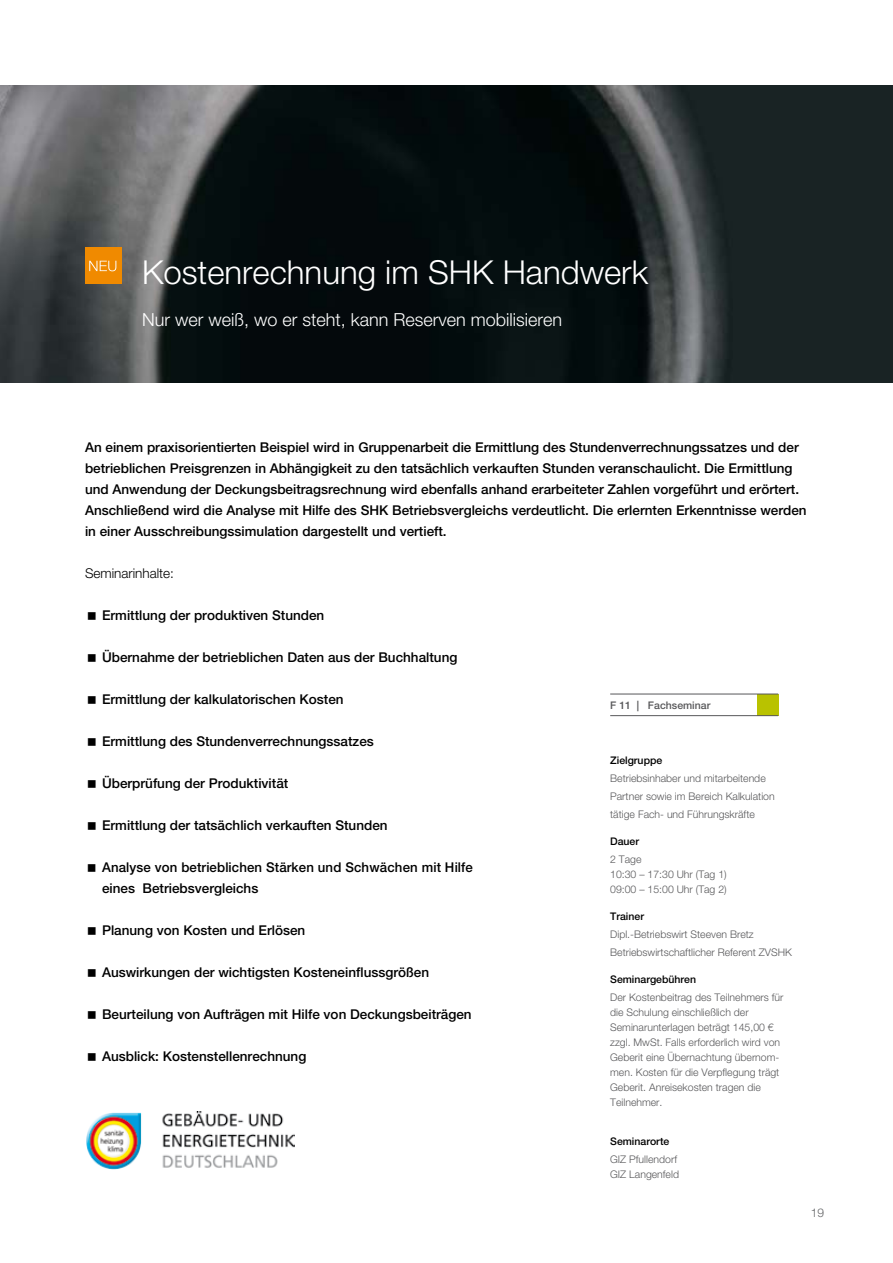
<style>
.page{position:relative;width:893px;height:1263px;background:#fff}
.page>*{position:absolute;margin:0;border:0;box-sizing:border-box;transform-origin:0 0}
.t1{font:300 33px "Helvetica Neue LT";color:#fff}
.t2{font:300 18px "Helvetica Neue LT";color:#fff}
.t3{font:500 13.5px/21px "Helvetica Neue LT";color:#000}
.t4{font:300 13.5px "Helvetica Neue LT";color:#000}
.t5{font:300 12px "Helvetica Neue LT";color:#646567}
.t6{font:300 10.5px/15px "Helvetica Neue LT";color:#58585a}
.t7{font:500 10.5px "Helvetica Neue LT";color:#000}
.t8{font:500 10.5px "Helvetica Neue LT";color:#58585a}
</style>
<div class="page">
<img style="left:0;top:85px;width:893px;height:298px">
<div style="left:757px;top:694px;width:21px;height:21px;background:#b9c200"></div>
<hr style="left:610px;top:694px;width:168px;height:1px;background:#58585a">
<hr style="left:610px;top:715px;width:168px;height:1px;background:#58585a">
<img style="left:86px;top:1111px;width:209px;height:58px">
<div style="left:85px;top:247px;width:36px;height:36px;background:#f08a00"></div>
<svg style="left:89px;top:261px;width:27px;height:10px"></svg>
<h1 class="t1" style="left:142px;top:252px;width:508px">Kostenrechnung im SHK Handwerk</h1>
<h2 class="t2" style="left:142px;top:308px;width:422px">Nur wer weiß, wo er steht, kann Reserven mobilisieren</h2>
<p class="t3" style="left:85px;top:436px;width:723px">An einem praxisorientierten Beispiel wird in Gruppenarbeit die Ermittlung des Stundenverrechnungssatzes und der betrieblichen Preisgrenzen in Abhängigkeit zu den tatsächlich verkauften Stunden veranschaulicht. Die Ermittlung und Anwendung der Deckungsbeitragsrechnung wird ebenfalls anhand erarbeiteter Zahlen vorgeführt und erörtert.<br>Anschließend wird die Analyse mit Hilfe des SHK Betriebsvergleichs verdeutlicht. Die erlernten Erkenntnisse werden in einer Ausschreibungssimulation dargestellt und vertieft.</p>
<p class="t4" style="left:85px;top:564px;width:91px">Seminarinhalte:</p>
<p class="t3" style="left:102px;top:604px;width:224px">Ermittlung der produktiven Stunden</p>
<p class="t3" style="left:102px;top:646px;width:357px">Übernahme der betrieblichen Daten aus der Buchhaltung</p>
<p class="t3" style="left:102px;top:688px;width:243px">Ermittlung der kalkulatorischen Kosten</p>
<p class="t3" style="left:102px;top:730px;width:273px">Ermittlung des Stundenverrechnungssatzes</p>
<p class="t3" style="left:102px;top:772px;width:188px">Überprüfung der Produktivität</p>
<p class="t3" style="left:102px;top:814px;width:287px">Ermittlung der tatsächlich verkauften Stunden</p>
<p class="t3" style="left:102px;top:856px;width:372px">Analyse von betrieblichen Stärken und Schwächen mit Hilfe eines Betriebsvergleichs</p>
<p class="t3" style="left:102px;top:919px;width:205px">Planung von Kosten und Erlösen</p>
<p class="t3" style="left:102px;top:961px;width:329px">Auswirkungen der wichtigsten Kosteneinflussgrößen</p>
<p class="t3" style="left:102px;top:1003px;width:371px">Beurteilung von Aufträgen mit Hilfe von Deckungsbeiträgen</p>
<p class="t3" style="left:102px;top:1045px;width:206px">Ausblick: Kostenstellenrechnung</p>
<p class="t8" style="left:610px;top:699px;width:102px">F 11 | Fachseminar</p>
<p class="t7" style="left:610px;top:754px;width:54px">Zielgruppe</p>
<p class="t6" style="left:610px;top:769px;width:166px;line-height:18px">Betriebsinhaber und mitarbeitende<br>Partner sowie im Bereich Kalkulation tätige Fach- und Führungskräfte</p>
<p class="t7" style="left:610px;top:835px;width:30px">Dauer</p>
<p class="t6" style="left:610px;top:851px;width:118px">2 Tage<br>10:30 – 17:30 Uhr (Tag 1)<br>09:00 – 15:00 Uhr (Tag 2)</p>
<p class="t7" style="left:610px;top:910px;width:35px">Trainer</p>
<p class="t6" style="left:610px;top:925px;width:183px;line-height:18px">Dipl.-Betriebswirt Steeven Bretz<br>Betriebswirtschaftlicher Referent ZVSHK</p>
<p class="t7" style="left:610px;top:973px;width:87px">Seminargebühren</p>
<p class="t6" style="left:610px;top:989px;width:175px">Der Kostenbeitrag des Teilnehmers für die Schulung einschließlich der Seminarunterlagen beträgt 145 ,00 € zzgl. MwSt. Falls erforderlich wird von Geberit eine Übernachtung übernom&shy;men. Kosten für die Verpflegung trägt Geberit. Anreisekosten tragen die Teilnehmer.</p>
<p class="t7" style="left:610px;top:1135px;width:61px">Seminarorte</p>
<p class="t6" style="left:610px;top:1151px;width:70px">GIZ Pfullendorf<br>GIZ Langenfeld</p>
<p class="t5" style="left:811px;top:1205px;width:15px">19</p>
</div>
